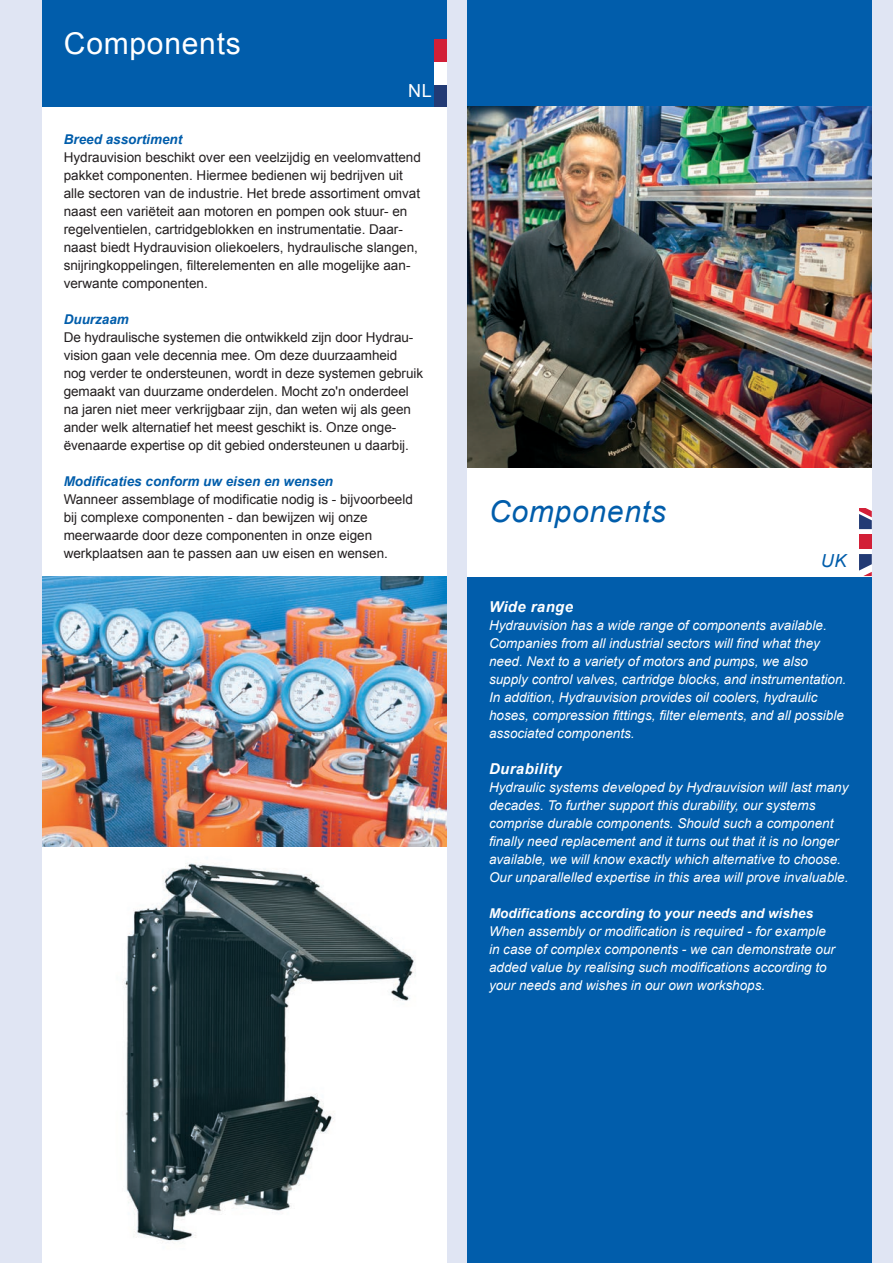
<style>
.page{position:relative;width:893px;height:1263px;background:#e0e5f3}
.page>*{position:absolute;margin:0;border:0;box-sizing:border-box;transform-origin:0 0}
.t1{font:italic 30px "Arial";letter-spacing:.025em;color:#015dab}
.t2{font:30px "Arial";letter-spacing:.025em;color:#fff}
.t3{font:italic 18px "Arial";color:#015dab}
.t4{font:18px "Arial";color:#fff}
.t5{font:italic 700 15px "Arial";letter-spacing:.025em;color:#fff}
.t6{font:13.5px/18px "Arial";color:#231f20}
.t7{font:italic 13.5px/18px "Arial";color:#fff}
.t8{font:italic 700 13.5px "Arial";color:#015dab}
.t9{font:italic 700 13.5px "Arial";color:#fff}
</style>
<div class="page">
<div style="left:468px;top:0;width:404px;height:1263px;background:#015dab"></div>
<div style="left:42px;top:6px;width:404px;height:1257px;background:#fff"></div>
<img style="left:93px;top:846px;width:335px;height:396px">
<img style="left:468px;top:106px;width:404px;height:362px">
<div style="left:468px;top:468px;width:404px;height:108px;background:#fff"></div>
<div style="left:859px;top:534px;width:13px;height:15px;background:#d21f37"></div>
<svg style="left:859px;top:508px;width:13px;height:21px"></svg>
<svg style="left:859px;top:554px;width:13px;height:22px"></svg>
<div style="left:42px;top:0;width:404px;height:106px;background:#015dab"></div>
<div style="left:434px;top:39px;width:12px;height:67px;background:#fff"></div>
<div style="left:434px;top:39px;width:12px;height:22px;background:#d21f37"></div>
<div style="left:434px;top:85px;width:12px;height:21px;background:#223a74"></div>
<img style="left:42px;top:576px;width:404px;height:270px">
<h1 class="t2" style="left:64px;top:24px;width:178px">Components</h1>
<h2 class="t4" style="left:408px;top:79px;width:25px">NL</h2>
<p class="t8" style="left:64px;top:130px;width:120px">Breed assortiment</p>
<p class="t6" style="left:64px;top:148px;width:359px">Hydrauvision beschikt over een veelzijdig en veelomvattend pakket componenten. Hiermee bedienen wij bedrijven uit alle sectoren van de industrie. Het brede assortiment omvat naast een variëteit aan motoren en pompen ook stuur- en regelventielen, cartridgeblokken en instrumentatie. Daar - naast biedt Hydrauvision oliekoelers, hydraulische slangen, snijringkoppelingen, filterelementen en alle mogelijke aan - verwante componenten.</p>
<p class="t8" style="left:64px;top:310px;width:67px">Duurzaam</p>
<p class="t6" style="left:64px;top:328px;width:361px">De hydraulische systemen die ontwikkeld zijn door Hydrau&shy;vision gaan vele decennia mee. Om deze duur zaamheid<br>nog verder te ondersteunen, wordt in deze systemen ge bruik gemaakt van duurzame onderdelen. Mocht zo'n onder deel na jaren niet meer verkrijgbaar zijn, dan weten wij als geen ander welk alternatief het meest geschikt is. Onze on ge - ëvenaarde expertise op dit gebied ondersteunen u daarbij.</p>
<p class="t8" style="left:64px;top:472px;width:271px">Modificaties conform uw eisen en wensen</p>
<p class="t6" style="left:64px;top:490px;width:351px">Wanneer assemblage of modificatie nodig is - bijvoorbeeld bij complexe componenten - dan bewijzen wij onze meerwaarde door deze componenten in onze eigen werkplaatsen aan te passen aan uw eisen en wensen.</p>
<h1 class="t1" style="left:489px;top:492px;width:178px">Components</h1>
<h2 class="t3" style="left:821px;top:549px;width:27px">UK</h2>
<p class="t5" style="left:489px;top:597px;width:86px">Wide range</p>
<p class="t7" style="left:489px;top:616px;width:359px">Hydrauvision has a wide range of components available.<br>Companies from all industrial sectors will find what they need. Next to a variety of motors and pumps, we also supply control valves, cartridge blocks, and instrumentation.<br>In addition, Hydrauvision provides oil coolers, hydraulic hoses, compression fittings, filter elements, and all possible associated components.</p>
<p class="t5" style="left:489px;top:759px;width:74px">Durability</p>
<p class="t7" style="left:489px;top:778px;width:361px">Hydraulic systems developed by Hydrauvision will last many decades. To further support this durability, our systems comprise durable components. Should such a component finally need replacement and it turns out that it is no longer available, we will know exactly which alternative to choose.<br>Our unparallelled expertise in this area will prove invaluable.</p>
<p class="t9" style="left:489px;top:904px;width:326px">Modifications according to your needs and wishes</p>
<p class="t7" style="left:489px;top:922px;width:347px">When assembly or modification is required - for example in case of complex components - we can demonstrate our added value by realising such modifications according to your needs and wishes in our own workshops.</p>
</div>
